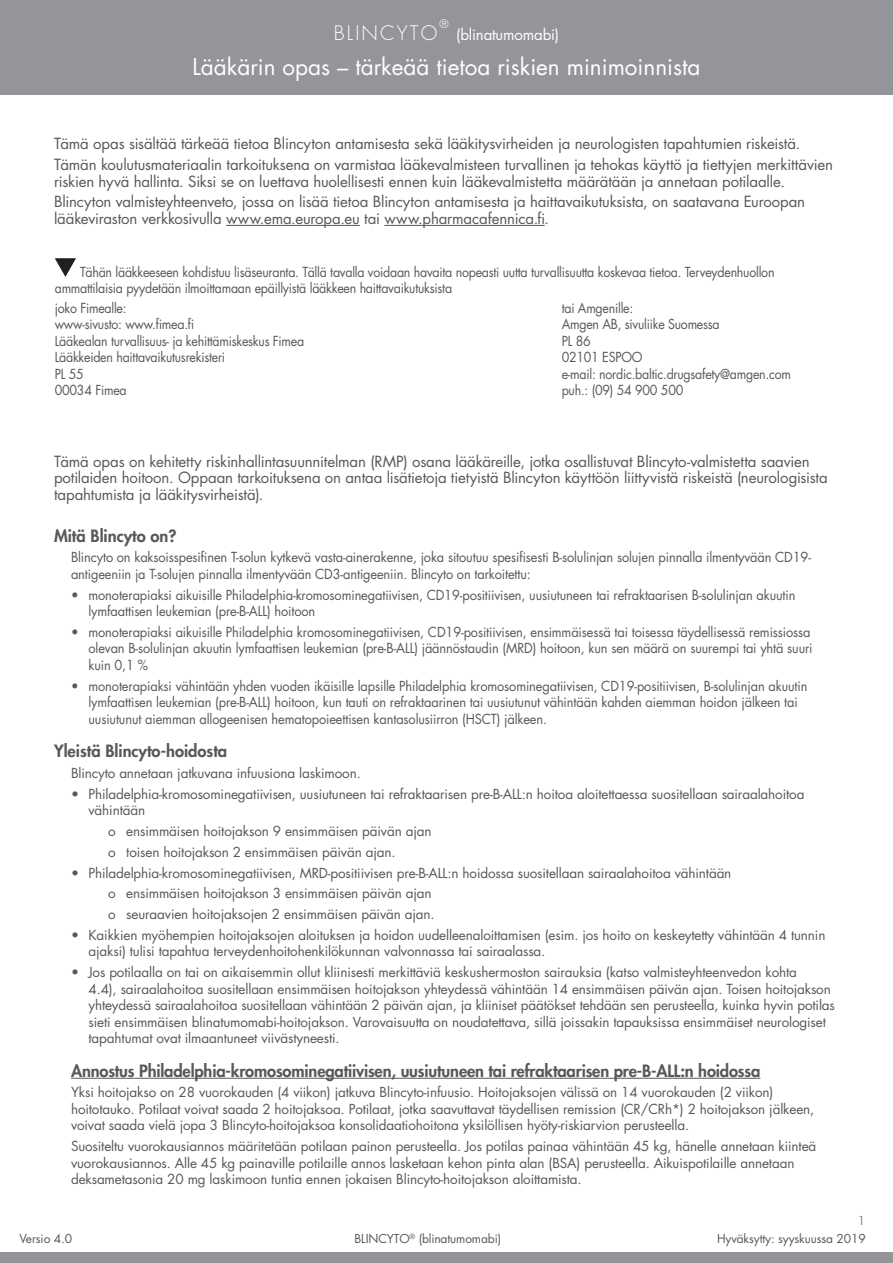
<style>
.page{position:relative;width:893px;height:1263px;background:#fff}
.page>*{position:absolute;margin:0;border:0;box-sizing:border-box;transform-origin:0 0}
.t1{font:22.5px "Futura Std";color:#fff}
.t2{font:300 19.5px "Futura Std";letter-spacing:.11em;color:#fff}
.t3{font:800 16.5px "Futura Std";letter-spacing:-.01em;color:#57585a}
.t4{font:15px/20.7px "Futura Std";letter-spacing:-.01em;color:#57585a}
.t5{font:15px "Futura Std";letter-spacing:-.01em;color:#fff}
.t6{font:13.5px/16.5px "Futura Std";letter-spacing:-.01em;color:#57585a}
.t7{font:13.5px/16.5px "Futura Std";letter-spacing:-.01em;color:#57585a;scale:.95 1}
.t8{font:13.5px/16.5px "Futura Std";letter-spacing:-.01em;color:#57585a;scale:.92 1}
.t9{font:12px "Futura Std";letter-spacing:-.01em;color:#57585a}
.t10{font:12px "Futura Std";color:#808285}
.t11{font:300 11.4px "Futura Std";color:#fff}
</style>
<div class="page">
<div style="left:0;top:1252px;width:893px;height:11px;background:#939598"></div>
<div style="left:0;top:0;width:893px;height:95px;background:#939598"></div>
<hr style="left:226px;top:225px;width:134px;height:1px;background:#57585a">
<hr style="left:384px;top:225px;width:161px;height:1px;background:#57585a">
<hr style="left:71px;top:1078px;width:689px;height:1px;background:#57585a">
<svg style="left:55px;top:258px;width:21px;height:19px"></svg>
<p class="t11" style="left:440px;top:17px;width:11px">®</p>
<h2 class="t2" style="left:334px;top:21px;width:105px">BLINCYTO</h2>
<p class="t5" style="left:456px;top:25px;width:105px">(blinatumomabi)</p>
<h1 class="t1" style="left:192px;top:53px;width:510px">Lääkärin opas – tärkeää tietoa riskien minimoinnista</h1>
<p class="t4" style="left:54px;top:134px;width:780px">Tämä opas sisältää tärkeää tietoa Blincyton antamisesta sekä lääkitysvirheiden ja neurologisten tapahtumien riskeistä.<br>Tämän koulutusmateriaalin tarkoituksena on varmistaa lääkevalmisteen turvallinen ja tehokas käyttö ja tiettyjen merkittävien</p>
<p class="t4" style="left:54px;top:171px;width:753px">riskien hyvä hallinta. Siksi se on luettava huolellisesti ennen kuin lääkevalmistetta määrätään ja annetaan potilaalle.<br>Blincyton valmisteyhteenveto, jossa on lisää tietoa Blincyton antamisesta ja haittavaikutuksista, on saatavana Euroopan</p>
<p class="t4" style="left:54px;top:208px;width:497px">lääkeviraston verkkosivulla www.ema.europa.eu tai www.pharmacafennica.fi.</p>
<p class="t8" style="left:55px;top:264px;width:784px;text-indent:25px">Tähän lääkkeeseen kohdistuu lisäseuranta. Tällä tavalla voidaan havaita nopeasti uutta turvallisuutta koskevaa tietoa. Terveydenhuollon ammattilaisia pyydetään ilmoittamaan epäillyistä lääkkeen haittavaikutuksista</p>
<p class="t8" style="left:55px;top:300px;width:273px">joko Fimealle:<br>www-sivusto: www.fimea.fi<br>Lääkealan turvallisuus- ja kehittämiskeskus Fimea<br>Lääkkeiden haittavaikutusrekisteri<br>PL 55<br>00034 Fimea</p>
<p class="t8" style="left:562px;top:300px;width:251px">tai Amgenille:<br>Amgen AB, sivuliike Suomessa<br>PL 86<br>02101 ESPOO<br>e-mail: nordic.baltic.drugsafety@amgen.com puh.: (09) 54 900 500</p>
<p class="t4" style="left:54px;top:453px;width:775px;line-height:16.5px">Tämä opas on kehitetty riskinhallintasuunnitelman (RMP) osana lääkäreille, jotka osallistuvat Blincyto-valmistetta saavien potilaiden hoitoon. Oppaan tarkoituksena on antaa lisätietoja tietyistä Blincyton käyttöön liittyvistä riskeistä (neurologisista tapahtumista ja lääkitysvirheistä).</p>
<p class="t3" style="left:54px;top:525px;width:124px">Mitä Blincyto on?</p>
<p class="t7" style="left:71px;top:549px;width:780px">Blincyto on kaksoisspesifinen T-solun kytkevä vasta-ainerakenne, joka sitoutuu spesifisesti B-solulinjan solujen pinnalla ilmentyvään CD19- antigeeniin ja T-solujen pinnalla ilmentyvään CD3-antigeeniin. Blincyto on tarkoitettu:</p>
<p class="t7" style="left:89px;top:587px;width:746px;text-indent:-17px">• monoterapiaksi aikuisille Philadelphia-kromosominegatiivisen, CD19-positiivisen, uusiutuneen tai refraktaarisen B-solulinjan akuutin lymfaattisen leukemian (pre-B-ALL) hoitoon</p>
<p class="t7" style="left:89px;top:624px;width:764px;text-indent:-17px">• monoterapiaksi aikuisille Philadelphia kromosominegatiivisen, CD19-positiivisen, ensimmäisessä tai toisessa täydellisessä remissiossa olevan B-solulinjan akuutin lymfaattisen leukemian (pre-B-ALL) jäännöstaudin (MRD) hoitoon, kun sen määrä on suurempi tai yhtä suuri kuin 0,1 %</p>
<p class="t7" style="left:89px;top:678px;width:758px;text-indent:-17px">• monoterapiaksi vähintään yhden vuoden ikäisille lapsille Philadelphia kromosominegatiivisen, CD19-positiivisen, B-solulinjan akuutin lymfaattisen leukemian (pre-B-ALL) hoitoon, kun tauti on refraktaarinen tai uusiutunut vähintään kahden aiemman hoidon jälkeen tai uusiutunut aiemman allogeenisen hematopoieettisen kantasolusiirron (HSCT) jälkeen.</p>
<p class="t3" style="left:54px;top:741px;width:175px">Yleistä Blincyto-hoidosta</p>
<p class="t6" style="left:71px;top:765px;width:291px">Blincyto annetaan jatkuvana infuusiona laskimoon.</p>
<p class="t6" style="left:89px;top:786px;width:717px;text-indent:-18px">• Philadelphia-kromosominegatiivisen, uusiutuneen tai refraktaarisen pre-B-ALL:n hoitoa aloitettaessa suositellaan sairaalahoitoa vähintään</p>
<p class="t6" style="left:108px;top:821px;width:325px;line-height:20.7px">o ensimmäisen hoitojakson 9 ensimmäisen päivän ajan o toisen hoitojakson 2 ensimmäisen päivän ajan.</p>
<p class="t6" style="left:108px;top:862px;width:625px;line-height:20.7px;text-indent:-37px">• Philadelphia-kromosominegatiivisen, MRD-positiivisen pre-B-ALL:n hoidossa suositellaan sairaalahoitoa vähintään o ensimmäisen hoitojakson 3 ensimmäisen päivän ajan<br>o seuraavien hoitojaksojen 2 ensimmäisen päivän ajan.</p>
<p class="t6" style="left:88px;top:927px;width:738px;text-indent:-17px">• Kaikkien myöhempien hoitojaksojen aloituksen ja hoidon uudelleenaloittamisen (esim. jos hoito on keskeytetty vähintään 4 tunnin ajaksi) tulisi tapahtua terveydenhoitohenkilökunnan valvonnassa tai sairaalassa.</p>
<p class="t6" style="left:88px;top:964px;width:748px;text-indent:-17px">• Jos potilaalla on tai on aikaisemmin ollut kliinisesti merkittäviä keskushermoston sairauksia (katso valmisteyhteenvedon kohta<br>4.4), sairaalahoitoa suositellaan ensimmäisen hoitojakson yhteydessä vähintään 14 ensimmäisen päivän ajan. Toisen hoitojakson yhteydessä sairaalahoitoa suositellaan vähintään 2 päivän ajan, ja kliiniset päätökset tehdään sen perusteella, kuinka hyvin potilas sieti ensimmäisen blinatumomabi-hoitojakson. Varovaisuutta on noudatettava, sillä joissakin tapauksissa ensimmäiset neurologiset tapahtumat ovat ilmaantuneet viivästyneesti.</p>
<p class="t3" style="left:71px;top:1060px;width:691px">Annostus Philadelphia-kromosominegatiivisen, uusiutuneen tai refraktaarisen pre-B-ALL:n hoidossa</p>
<p class="t6" style="left:71px;top:1084px;width:745px">Yksi hoitojakso on 28 vuorokauden (4 viikon) jatkuva Blincyto-infuusio. Hoitojaksojen välissä on 14 vuorokauden (2 viikon) hoitotauko. Potilaat voivat saada 2 hoitojaksoa. Potilaat, jotka saavuttavat täydellisen remission (CR/CRh*) 2 hoitojakson jälkeen, voivat saada vielä jopa 3 Blincyto-hoitojaksoa konsolidaatiohoitona yksilöllisen hyöty-riskiarvion perusteella.</p>
<p class="t6" style="left:71px;top:1138px;width:747px">Suositeltu vuorokausiannos määritetään potilaan painon perusteella. Jos potilas painaa vähintään 45 kg, hänelle annetaan kiinteä vuorokausiannos. Alle 45 kg painaville potilaille annos lasketaan kehon pinta alan (BSA) perusteella. Aikuispotilaille annetaan deksametasonia 20 mg laskimoon tuntia ennen jokaisen Blincyto-hoitojakson aloittamista.</p>
<p class="t10" style="left:858px;top:1213px;width:9px">1</p>
<p class="t9" style="left:20px;top:1231px;width:54px">Versio 4.0</p>
<p class="t9" style="left:355px;top:1231px;width:148px">BLINCYTO<sup>®</sup> (blinatumomabi)</p>
<p class="t9" style="left:717px;top:1231px;width:150px">Hyväksytty: syyskuussa 2019</p>
</div>
